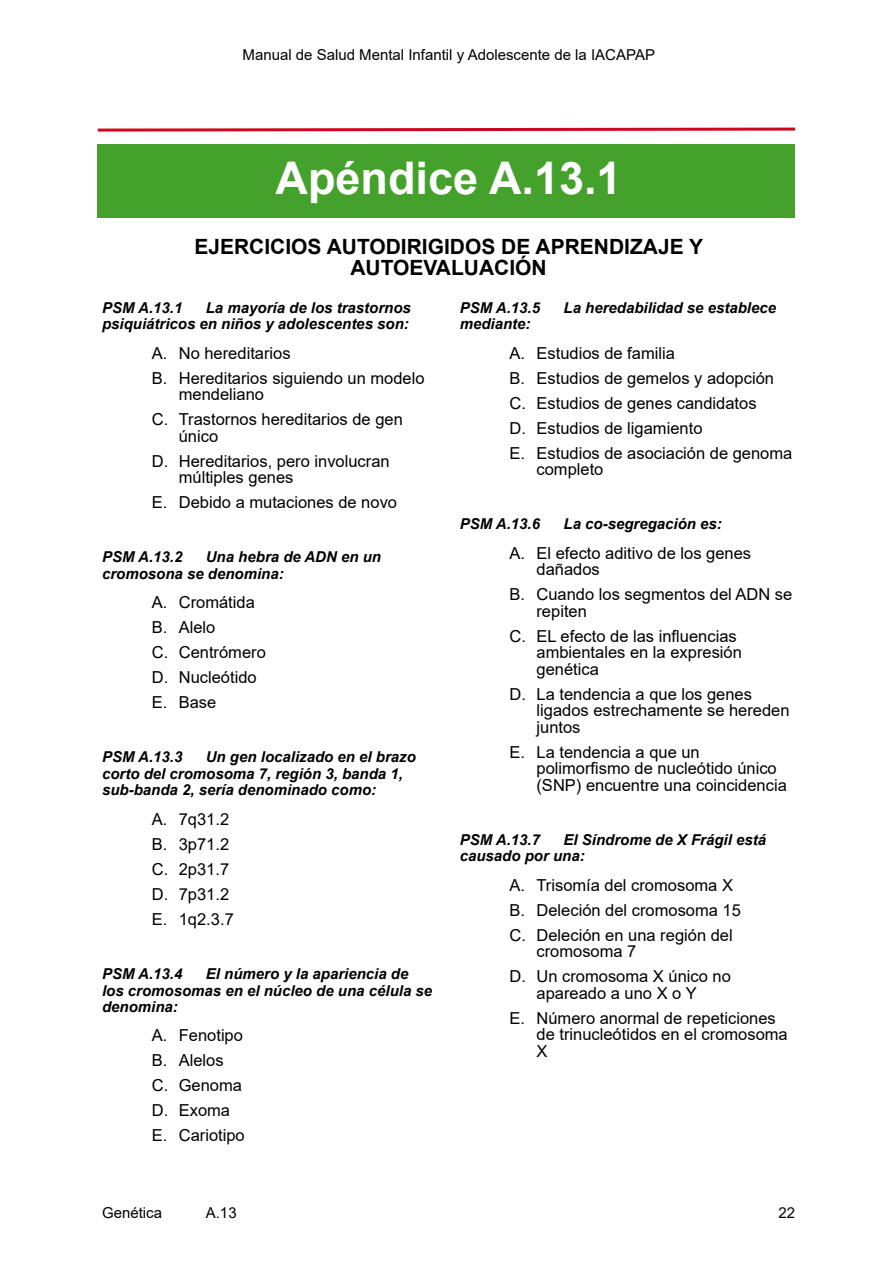
<style>
.page{position:relative;width:893px;height:1263px;background:#fff}
.page>*{position:absolute;margin:0;border:0;box-sizing:border-box;transform-origin:0 0}
.t1{font:700 45px "Arial";color:#fff}
.t2{font:700 21px/21px "Arial";color:#000;text-align:center}
.t3{font:16.5px/25px "Arial";color:#000}
.t4{font:italic 700 15px/16.5px "Arial";color:#000}
.t5{font:15px "Arial";color:#000}
</style>
<div class="page">
<svg style="left:97px;top:127px;width:699px;height:5px"></svg>
<div style="left:98px;top:145px;width:697px;height:73px;background:#44a12b"></div>
<p class="t5" style="left:242px;top:45px;width:414px">Manual de Salud Mental Infantil y Adolescente de la IACAPAP</p>
<h1 class="t1" style="left:276px;top:147px;width:347px">Apéndice A.13.1</h1>
<p class="t2" style="left:194px;top:236px;width:510px">EJERCICIOS AUTODIRIGIDOS DE APRENDIZAJE Y<br>AUTOEVALUACIÓN</p>
<p class="t4" style="left:102px;top:300px;width:310px;text-align:right">La mayoría de los trastornos<br>psiquiátricos en niños y adolescentes son:</p>
<p class="t3" style="left:152px;top:340px;width:274px">A. No hereditarios<br>B. Hereditarios siguiendo un modelo</p>
<p class="t3" style="left:152px;top:382px;width:253px;text-indent:27px">mendeliano<br>C. Trastornos hereditarios de gen</p>
<p class="t3" style="left:152px;top:423px;width:239px;text-indent:27px">único<br>D. Hereditarios, pero involucran</p>
<p class="t3" style="left:152px;top:465px;width:247px;text-indent:27px">múltiples genes<br>E. Debido a mutaciones de novo</p>
<p class="t4" style="left:102px;top:300px;width:82px">PSM A.13.1</p>
<p class="t4" style="left:102px;top:549px;width:82px">PSM A.13.2</p>
<p class="t4" style="left:102px;top:549px;width:281px;text-indent:104px">Una hebra de ADN en un cromosona se denomina:</p>
<p class="t3" style="left:152px;top:590px;width:116px">A. Cromátida<br>B. Alelo<br>C. Centrómero<br>D. Nucleótido<br>E. Base</p>
<p class="t4" style="left:102px;top:749px;width:82px">PSM A.13.3</p>
<p class="t4" style="left:102px;top:749px;width:315px;text-indent:104px">Un gen localizado en el brazo corto del cromosoma 7, región 3, banda 1, sub-banda 2, sería denominado como:</p>
<p class="t3" style="left:152px;top:806px;width:84px">A. 7q31.2<br>B. 3p71.2<br>C. 2p31.7<br>D. 7p31.2<br>E. 1q2.3.7</p>
<p class="t4" style="left:102px;top:966px;width:332px;text-indent:104px">El número y la apariencia de los cromosomas en el núcleo de una célula se denomina:</p>
<p class="t3" style="left:152px;top:1023px;width:95px">A. Fenotipo<br>B. Alelos<br>C. Genoma<br>D. Exoma<br>E. Cariotipo</p>
<p class="t4" style="left:102px;top:966px;width:82px">PSM A.13.4</p>
<p class="t4" style="left:460px;top:300px;width:82px">PSM A.13.5</p>
<p class="t4" style="left:563px;top:300px;width:214px">La heredabilidad se establece</p>
<p class="t4" style="left:460px;top:316px;width:72px">mediante:</p>
<p class="t3" style="left:509px;top:340px;width:284px">A. Estudios de familia<br>B. Estudios de gemelos y adopción<br>C. Estudios de genes candidatos<br>D. Estudios de ligamiento<br>E. Estudios de asociación de genoma</p>
<p class="t3" style="left:536px;top:457px;width:68px">completo</p>
<p class="t4" style="left:460px;top:516px;width:82px">PSM A.13.6</p>
<p class="t4" style="left:563px;top:516px;width:160px">La co-segregación es:</p>
<p class="t3" style="left:536px;top:544px;width:216px;line-height:16.5px;text-indent:-27px">A. El efecto aditivo de los genes dañados</p>
<p class="t3" style="left:536px;top:586px;width:257px;line-height:16.5px;text-indent:-27px">B. Cuando los segmentos del ADN se repiten</p>
<p class="t3" style="left:536px;top:627px;width:207px;line-height:16.5px;text-indent:-27px">C. EL efecto de las influencias ambientales en la expresión genética</p>
<p class="t3" style="left:536px;top:685px;width:255px;line-height:16.5px;text-indent:-27px">D. La tendencia a que los genes ligados estrechamente se hereden juntos</p>
<p class="t3" style="left:536px;top:743px;width:252px;line-height:16.5px;text-indent:-27px">E. La tendencia a que un polimorfismo de nucleótido único (SNP) encuentre una coincidencia</p>
<p class="t4" style="left:460px;top:832px;width:82px">PSM A.13.7</p>
<p class="t4" style="left:460px;top:832px;width:308px;text-indent:104px">El Síndrome de X Frágil está causado por una:</p>
<p class="t3" style="left:509px;top:872px;width:233px">A. Trisomía del cromosoma X<br>B. Deleción del cromosoma 15<br>C. Deleción en una región del</p>
<p class="t3" style="left:509px;top:939px;width:223px;text-indent:27px">cromosoma 7<br>D. Un cromosoma X único no</p>
<p class="t3" style="left:509px;top:980px;width:268px;text-indent:27px">apareado a uno X o Y<br>E. Número anormal de repeticiones</p>
<p class="t3" style="left:536px;top:1026px;width:253px;line-height:16.5px">de trinucleótidos en el cromosoma<br>X</p>
<p class="t5" style="left:102px;top:1202px;width:62px">Genética</p>
<p class="t5" style="left:206px;top:1202px;width:32px">A.13</p>
<p class="t5" style="left:778px;top:1202px;width:18px">22</p>
</div>
